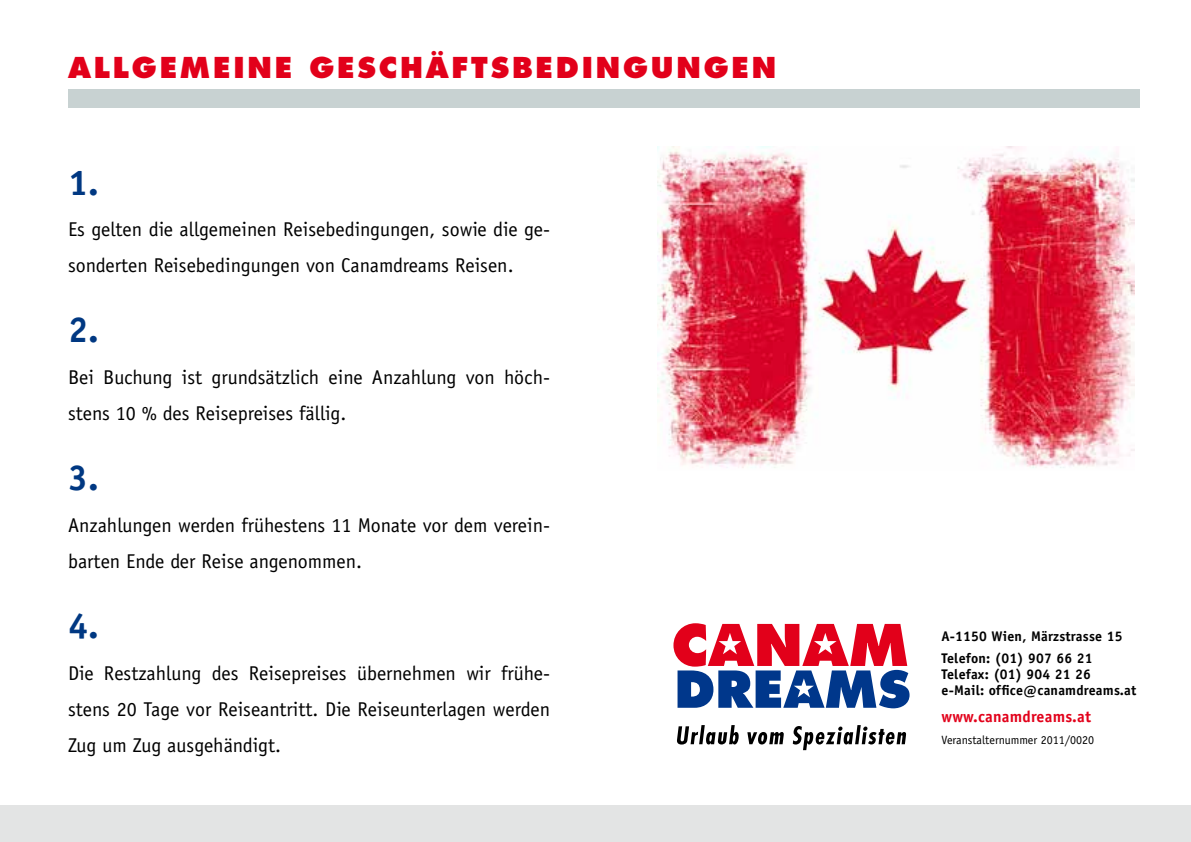
<style>
.page{position:relative;width:1191px;height:842px;background:#fff}
.page>*{position:absolute;margin:0;border:0;box-sizing:border-box;transform-origin:0 0}
.t1{font:700 36px "Officina Sans Std";color:#003882}
.t2{font:800 28px "Futura Std";letter-spacing:.1em;color:#e2001a}
.t3{font:20px/36px "Officina Sans Std";color:#000}
.t4{font:700 16px "Officina Sans Std";letter-spacing:.015em;color:#e2001a}
.t5{font:700 14px/21.6px "Officina Sans Std";letter-spacing:.015em;color:#000}
.t6{font:12px "Officina Sans Std";color:#000}
</style>
<div class="page">
<div style="left:0;top:805px;width:1191px;height:37px;background:#e3e4e4"></div>
<div style="left:68px;top:89px;width:1072px;height:19px;background:#c8d2d2"></div>
<svg style="left:673px;top:623px;width:236px;height:85px"></svg>
<svg style="left:677px;top:725px;width:61px;height:19px"></svg>
<svg style="left:747px;top:732px;width:36px;height:12px"></svg>
<svg style="left:792px;top:725px;width:114px;height:25px"></svg>
<img style="left:658px;top:146px;width:476px;height:322px">
<h2 class="t2" style="left:68px;top:50px;width:709px">ALLGEMEINE GESCHÄFTSBEDINGUNGEN</h2>
<h1 class="t1" style="left:68px;top:160px;width:32px">1.</h1>
<p class="t3" style="left:68px;top:212px;width:483px">Es gelten die allgemeinen Reisebedingungen, sowie die ge&shy;sonderten Reisebedingungen von Canamdreams Reisen.</p>
<h1 class="t1" style="left:68px;top:308px;width:32px">2.</h1>
<p class="t3" style="left:68px;top:359px;width:483px">Bei Buchung ist grundsätzlich eine Anzahlung von höch&shy;stens 10 % des Reisepreises fällig.</p>
<h1 class="t1" style="left:68px;top:455px;width:32px">3.</h1>
<p class="t3" style="left:68px;top:507px;width:483px">Anzahlungen werden frühestens 11 Monate vor dem verein&shy;barten Ende der Reise angenommen.</p>
<h1 class="t1" style="left:68px;top:603px;width:32px">4.</h1>
<p class="t3" style="left:68px;top:655px;width:483px;text-align:justify">Die Restzahlung des Reisepreises übernehmen wir frühe&shy;stens 20 Tage vor Reiseantritt. Die Reiseunterlagen werden Zug um Zug ausgehändigt.</p>
<p class="t5" style="left:941px;top:626px;width:183px">A-1150 Wien, Märzstrasse 15<br>Telefon: (01) 907 66 21</p>
<p class="t5" style="left:941px;top:666px;width:196px;line-height:16px">Telefax: (01) 904 21 26 e-Mail: office@canamdreams.at</p>
<p class="t4" style="left:941px;top:707px;width:151px">www.canamdreams.at</p>
<p class="t6" style="left:941px;top:733px;width:154px">Veranstalternummer 2011/0020</p>
</div>
